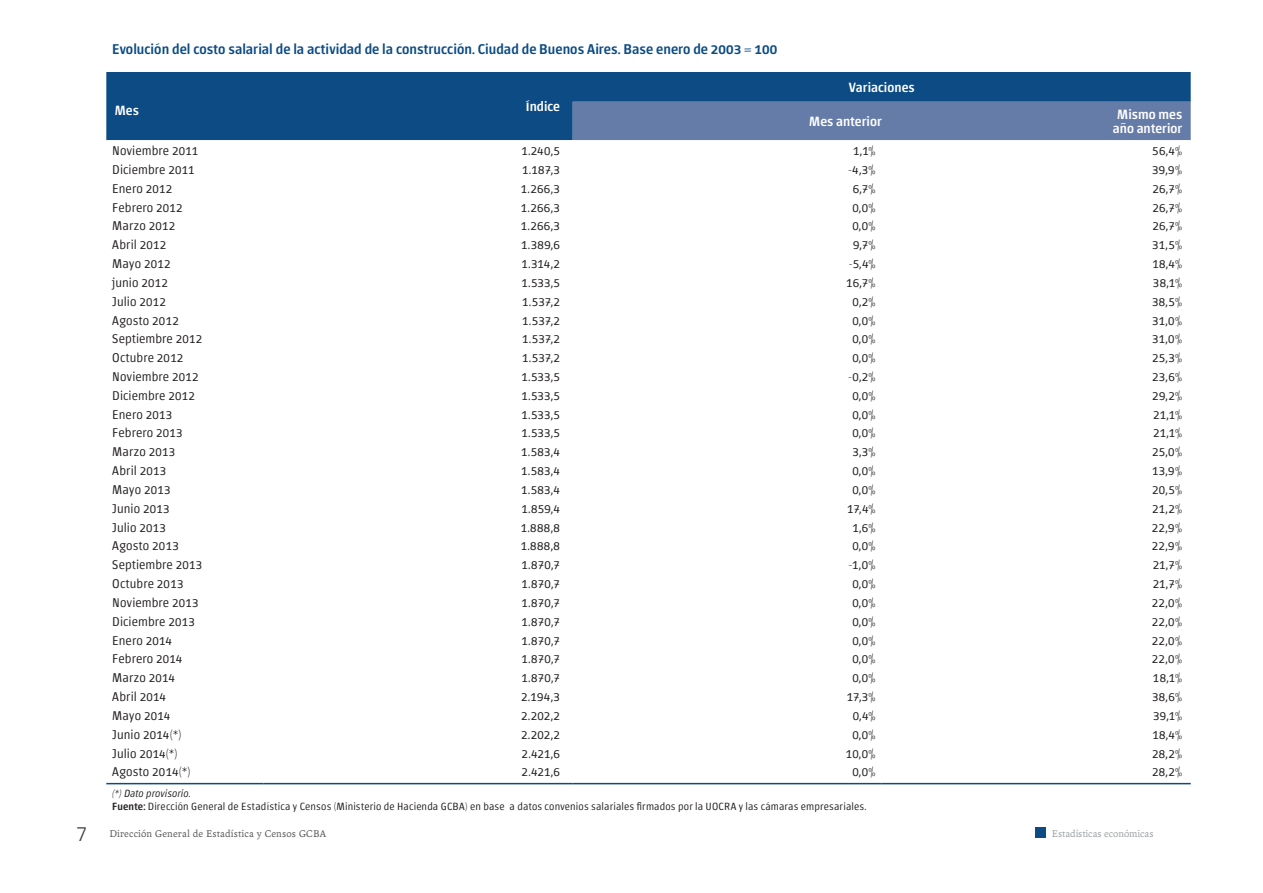
<style>
.page{position:relative;width:1263px;height:893px;background:#fff}
.page>*{position:absolute;margin:0;border:0;box-sizing:border-box;transform-origin:0 0}
.Titulos{font:500 14.25px "Chaco";letter-spacing:.005em;color:#0c4b83}
.Cabezal{font:500 13.5px "Chaco";letter-spacing:.005em;color:#fff}
.Datos{font:300 12.75px "Chaco";letter-spacing:.02em;color:#231f20}
.Datos-2{font:300 12.75px "Chaco";color:#231f20}
.Fuente{font:300 10.5px "Chaco";letter-spacing:.015em;color:#231f20}
.t1{font:10.5px "Andralis ND Os F";letter-spacing:.02em;color:#57585a}
.t2{font:10.5px "Andralis ND Os F";color:#9d9fa2}
.Fuente-2{font:italic 300 10.5px "Chaco";letter-spacing:.01em;color:#231f20}
.s1{font-weight:500}
.s2{font-family:"Zurich BT";font-weight:300;font-size:19.5px;color:#3e3e3f}
</style>
<div class="page">
<div style="left:1035px;top:827px;width:11px;height:11px;background:#0c4b83"></div>
<div style="left:106px;top:72px;width:1085px;height:68px;background:#0c4b83"></div>
<div style="left:573px;top:102px;width:618px;height:38px;background:#667ca8"></div>
<hr style="left:106px;top:783px;width:158px;height:1px;background:#0c4b83">
<hr style="left:264px;top:783px;width:309px;height:1px;background:#0c4b83">
<hr style="left:573px;top:783px;width:309px;height:1px;background:#0c4b83">
<hr style="left:882px;top:783px;width:309px;height:1px;background:#0c4b83">
<p class="Titulos" style="left:112px;top:43px;width:666px">Evolución del costo salarial de la actividad de la construcción. Ciudad de Buenos Aires. Base enero de 2003 = 100</p>
<p class="Cabezal" style="left:115px;top:105px;width:26px">Mes</p>
<p class="Cabezal" style="left:526px;top:100px;width:36px">Índice</p>
<p class="Cabezal" style="left:849px;top:81px;width:68px">Variaciones</p>
<p class="Cabezal" style="left:809px;top:115px;width:74px">Mes anterior</p>
<p class="Cabezal" style="left:1117px;top:108px;width:66px">Mismo mes</p>
<p class="Cabezal" style="left:1113px;top:122px;width:71px">año anterior</p>
<p class="Datos" style="left:112px;top:144px;width:87px">Noviembre 2011</p>
<p class="Datos" style="left:521px;top:144px;width:40px">1.240,5</p>
<p class="Datos" style="left:853px;top:144px;width:24px">1,1%</p>
<p class="Datos" style="left:1152px;top:144px;width:31px">56,4%</p>
<p class="Datos" style="left:112px;top:164px;width:84px">Diciembre 2011</p>
<p class="Datos" style="left:522px;top:164px;width:39px">1.187,3</p>
<p class="Datos" style="left:848px;top:164px;width:29px">-4,3%</p>
<p class="Datos" style="left:1152px;top:164px;width:31px">39,9%</p>
<p class="Datos" style="left:112px;top:183px;width:61px">Enero 2012</p>
<p class="Datos" style="left:521px;top:183px;width:40px">1.266,3</p>
<p class="Datos" style="left:853px;top:183px;width:24px">6,7%</p>
<p class="Datos" style="left:1152px;top:183px;width:31px">26,7%</p>
<p class="Datos" style="left:112px;top:201px;width:72px">Febrero 2012</p>
<p class="Datos" style="left:521px;top:201px;width:40px">1.266,3</p>
<p class="Datos" style="left:852px;top:201px;width:25px">0,0%</p>
<p class="Datos" style="left:1152px;top:201px;width:31px">26,7%</p>
<p class="Datos" style="left:112px;top:220px;width:64px">Marzo 2012</p>
<p class="Datos" style="left:521px;top:220px;width:40px">1.266,3</p>
<p class="Datos" style="left:852px;top:220px;width:25px">0,0%</p>
<p class="Datos" style="left:1152px;top:220px;width:31px">26,7%</p>
<p class="Datos" style="left:112px;top:239px;width:55px">Abril 2012</p>
<p class="Datos" style="left:521px;top:239px;width:40px">1.389,6</p>
<p class="Datos" style="left:853px;top:239px;width:24px">9,7%</p>
<p class="Datos" style="left:1152px;top:239px;width:31px">31,5%</p>
<p class="Datos" style="left:112px;top:258px;width:60px">Mayo 2012</p>
<p class="Datos" style="left:521px;top:258px;width:40px">1.314,2</p>
<p class="Datos" style="left:849px;top:258px;width:29px">-5,4%</p>
<p class="Datos" style="left:1152px;top:258px;width:31px">18,4%</p>
<p class="Datos" style="left:112px;top:277px;width:57px">junio 2012</p>
<p class="Datos" style="left:521px;top:277px;width:40px">1.533,5</p>
<p class="Datos" style="left:846px;top:277px;width:31px">16,7%</p>
<p class="Datos" style="left:1153px;top:277px;width:31px">38,1%</p>
<p class="Datos" style="left:112px;top:295px;width:55px">Julio 2012</p>
<p class="Datos" style="left:522px;top:295px;width:39px">1.537,2</p>
<p class="Datos" style="left:852px;top:295px;width:25px">0,2%</p>
<p class="Datos" style="left:1152px;top:295px;width:32px">38,5%</p>
<p class="Datos" style="left:112px;top:314px;width:68px">Agosto 2012</p>
<p class="Datos" style="left:522px;top:314px;width:39px">1.537,2</p>
<p class="Datos" style="left:852px;top:314px;width:25px">0,0%</p>
<p class="Datos" style="left:1152px;top:314px;width:32px">31,0%</p>
<p class="Datos" style="left:112px;top:333px;width:91px">Septiembre 2012</p>
<p class="Datos" style="left:522px;top:333px;width:39px">1.537,2</p>
<p class="Datos" style="left:852px;top:333px;width:25px">0,0%</p>
<p class="Datos" style="left:1152px;top:333px;width:32px">31,0%</p>
<p class="Datos" style="left:112px;top:352px;width:73px">Octubre 2012</p>
<p class="Datos" style="left:522px;top:352px;width:39px">1.537,2</p>
<p class="Datos" style="left:852px;top:352px;width:25px">0,0%</p>
<p class="Datos" style="left:1152px;top:352px;width:32px">25,3%</p>
<p class="Datos" style="left:112px;top:371px;width:88px">Noviembre 2012</p>
<p class="Datos" style="left:521px;top:371px;width:40px">1.533,5</p>
<p class="Datos" style="left:848px;top:371px;width:29px">-0,2%</p>
<p class="Datos" style="left:1152px;top:371px;width:32px">23,6%</p>
<p class="Datos" style="left:112px;top:390px;width:84px">Diciembre 2012</p>
<p class="Datos" style="left:521px;top:390px;width:40px">1.533,5</p>
<p class="Datos" style="left:852px;top:390px;width:25px">0,0%</p>
<p class="Datos" style="left:1152px;top:390px;width:31px">29,2%</p>
<p class="Datos" style="left:112px;top:408px;width:61px">Enero 2013</p>
<p class="Datos" style="left:521px;top:408px;width:40px">1.533,5</p>
<p class="Datos" style="left:852px;top:408px;width:25px">0,0%</p>
<p class="Datos" style="left:1153px;top:408px;width:31px">21,1%</p>
<p class="Datos" style="left:112px;top:427px;width:72px">Febrero 2013</p>
<p class="Datos" style="left:521px;top:427px;width:40px">1.533,5</p>
<p class="Datos" style="left:852px;top:427px;width:25px">0,0%</p>
<p class="Datos" style="left:1153px;top:427px;width:31px">21,1%</p>
<p class="Datos" style="left:112px;top:446px;width:64px">Marzo 2013</p>
<p class="Datos" style="left:521px;top:446px;width:40px">1.583,4</p>
<p class="Datos" style="left:852px;top:446px;width:25px">3,3%</p>
<p class="Datos" style="left:1152px;top:446px;width:32px">25,0%</p>
<p class="Datos" style="left:112px;top:465px;width:55px">Abril 2013</p>
<p class="Datos" style="left:521px;top:465px;width:40px">1.583,4</p>
<p class="Datos" style="left:852px;top:465px;width:25px">0,0%</p>
<p class="Datos" style="left:1152px;top:465px;width:32px">13,9%</p>
<p class="Datos" style="left:112px;top:484px;width:60px">Mayo 2013</p>
<p class="Datos" style="left:521px;top:484px;width:40px">1.583,4</p>
<p class="Datos" style="left:852px;top:484px;width:25px">0,0%</p>
<p class="Datos" style="left:1152px;top:484px;width:31px">20,5%</p>
<p class="Datos" style="left:112px;top:503px;width:59px">Junio 2013</p>
<p class="Datos" style="left:522px;top:503px;width:40px">1.859,4</p>
<p class="Datos" style="left:847px;top:503px;width:30px">17,4%</p>
<p class="Datos" style="left:1152px;top:503px;width:31px">21,2%</p>
<p class="Datos" style="left:112px;top:521px;width:55px">Julio 2013</p>
<p class="Datos" style="left:521px;top:521px;width:41px">1.888,8</p>
<p class="Datos" style="left:852px;top:521px;width:25px">1,6%</p>
<p class="Datos" style="left:1152px;top:521px;width:32px">22,9%</p>
<p class="Datos" style="left:112px;top:540px;width:68px">Agosto 2013</p>
<p class="Datos" style="left:521px;top:540px;width:41px">1.888,8</p>
<p class="Datos" style="left:852px;top:540px;width:25px">0,0%</p>
<p class="Datos" style="left:1152px;top:540px;width:32px">22,9%</p>
<p class="Datos" style="left:112px;top:559px;width:92px">Septiembre 2013</p>
<p class="Datos" style="left:522px;top:559px;width:40px">1.870,7</p>
<p class="Datos" style="left:848px;top:559px;width:29px">-1,0%</p>
<p class="Datos" style="left:1153px;top:559px;width:31px">21,7%</p>
<p class="Datos" style="left:112px;top:578px;width:73px">Octubre 2013</p>
<p class="Datos" style="left:522px;top:578px;width:40px">1.870,7</p>
<p class="Datos" style="left:852px;top:578px;width:25px">0,0%</p>
<p class="Datos" style="left:1153px;top:578px;width:31px">21,7%</p>
<p class="Datos" style="left:112px;top:597px;width:88px">Noviembre 2013</p>
<p class="Datos" style="left:522px;top:597px;width:40px">1.870,7</p>
<p class="Datos" style="left:852px;top:597px;width:25px">0,0%</p>
<p class="Datos" style="left:1152px;top:597px;width:32px">22,0%</p>
<p class="Datos" style="left:112px;top:616px;width:84px">Diciembre 2013</p>
<p class="Datos" style="left:522px;top:616px;width:40px">1.870,7</p>
<p class="Datos" style="left:852px;top:616px;width:25px">0,0%</p>
<p class="Datos" style="left:1152px;top:616px;width:32px">22,0%</p>
<p class="Datos" style="left:112px;top:634px;width:61px">Enero 2014</p>
<p class="Datos" style="left:522px;top:634px;width:40px">1.870,7</p>
<p class="Datos" style="left:852px;top:634px;width:25px">0,0%</p>
<p class="Datos" style="left:1152px;top:634px;width:32px">22,0%</p>
<p class="Datos" style="left:112px;top:653px;width:71px">Febrero 2014</p>
<p class="Datos" style="left:522px;top:653px;width:40px">1.870,7</p>
<p class="Datos" style="left:852px;top:653px;width:25px">0,0%</p>
<p class="Datos" style="left:1152px;top:653px;width:32px">22,0%</p>
<p class="Datos" style="left:112px;top:672px;width:64px">Marzo 2014</p>
<p class="Datos" style="left:522px;top:672px;width:40px">1.870,7</p>
<p class="Datos" style="left:852px;top:672px;width:25px">0,0%</p>
<p class="Datos" style="left:1153px;top:672px;width:31px">18,1%</p>
<p class="Datos" style="left:112px;top:691px;width:55px">Abril 2014</p>
<p class="Datos" style="left:521px;top:691px;width:40px">2.194,3</p>
<p class="Datos" style="left:847px;top:691px;width:30px">17,3%</p>
<p class="Datos" style="left:1152px;top:691px;width:32px">38,6%</p>
<p class="Datos" style="left:112px;top:710px;width:59px">Mayo 2014</p>
<p class="Datos" style="left:521px;top:710px;width:40px">2.202,2</p>
<p class="Datos" style="left:853px;top:710px;width:25px">0,4%</p>
<p class="Datos" style="left:1153px;top:710px;width:31px">39,1%</p>
<p class="Datos-2" style="left:112px;top:729px;width:71px">Junio 2014(*)</p>
<p class="Datos" style="left:521px;top:729px;width:40px">2.202,2</p>
<p class="Datos" style="left:852px;top:729px;width:25px">0,0%</p>
<p class="Datos" style="left:1152px;top:729px;width:31px">18,4%</p>
<p class="Datos-2" style="left:112px;top:747px;width:67px">Julio 2014(*)</p>
<p class="Datos" style="left:522px;top:747px;width:40px">2.421,6</p>
<p class="Datos" style="left:846px;top:747px;width:31px">10,0%</p>
<p class="Datos" style="left:1152px;top:747px;width:32px">28,2%</p>
<p class="Datos" style="left:112px;top:766px;width:80px">Agosto 2014(*)</p>
<p class="Datos" style="left:522px;top:766px;width:40px">2.421,6</p>
<p class="Datos" style="left:852px;top:766px;width:25px">0,0%</p>
<p class="Datos" style="left:1152px;top:766px;width:32px">28,2%</p>
<p class="Fuente-2" style="left:112px;top:789px;width:80px">(*) Dato provisorio.</p>
<p class="Fuente" style="left:112px;top:802px;width:756px"><span class="s1">Fuente:</span> Dirección General de Estadística y Censos (Ministerio de Hacienda GCBA) en base a datos convenios salariales firmados por la UOCRA y las cámaras empresariales.</p>
<p class="t1" style="left:77px;top:828px;width:251px"><span class="s2">7</span> Dirección General de Estadística y Censos GCBA</p>
<p class="t2" style="left:1052px;top:828px;width:103px">Estadísticas económicas</p>
</div>
